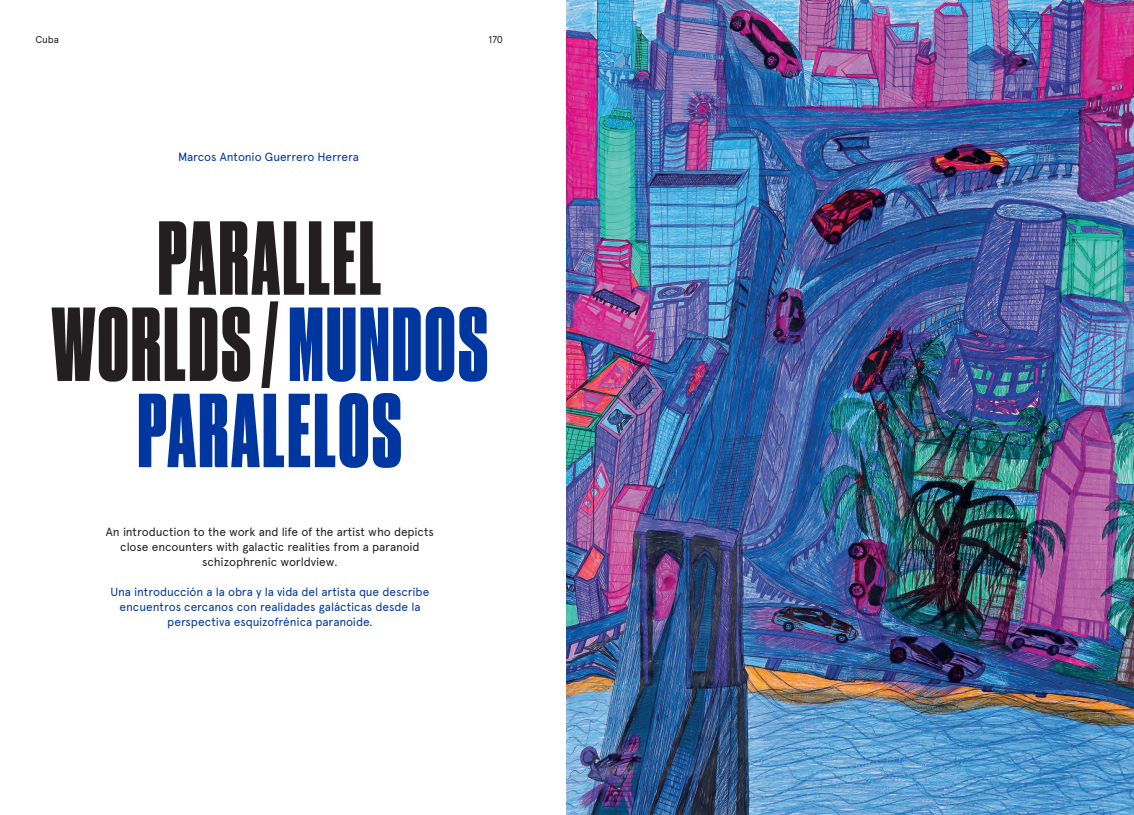
<style>
.page{position:relative;width:1134px;height:815px;background:#fff}
.page>*{position:absolute;margin:0;border:0;box-sizing:border-box;transform-origin:0 0}
.t1{font:98.75px/86.2px "Druk Cond Super";letter-spacing:.03em;color:#231f20;text-align:center}
.t2{font:11.88px/15px "Apercu";letter-spacing:-.01em;color:#0036a0;text-align:center}
.t3{font:11.88px/15px "Apercu";letter-spacing:-.01em;color:#231f20;text-align:center}
.t4{font:10px "Apercu";color:#231f20}
.s1{color:#0036a0}
</style>
<div class="page">
<img style="left:567px;top:0;width:567px;height:815px">
<p class="t4" style="left:35px;top:33px;width:25px">Cuba</p>
<p class="t4" style="left:488px;top:33px;width:16px">170</p>
<p class="t2" style="left:178px;top:150px;width:183px">Marcos Antonio Guerrero Herrera</p>
<p class="t1" style="left:52px;top:213px;width:438px">PARALLEL<br>WORLDS / <span class="s1">MUNDOS<br>PARALELOS</span></p>
<p class="t3" style="left:106px;top:525px;width:330px">An introduction to the work and life of the artist who depicts close encounters with galactic realities from a paranoid schizophrenic worldview.</p>
<p class="t2" style="left:111px;top:585px;width:320px">Una introducción a la obra y la vida del artista que describe encuentros cercanos con realidades galácticas desde la perspectiva esquizofrénica paranoide.</p>
</div>
